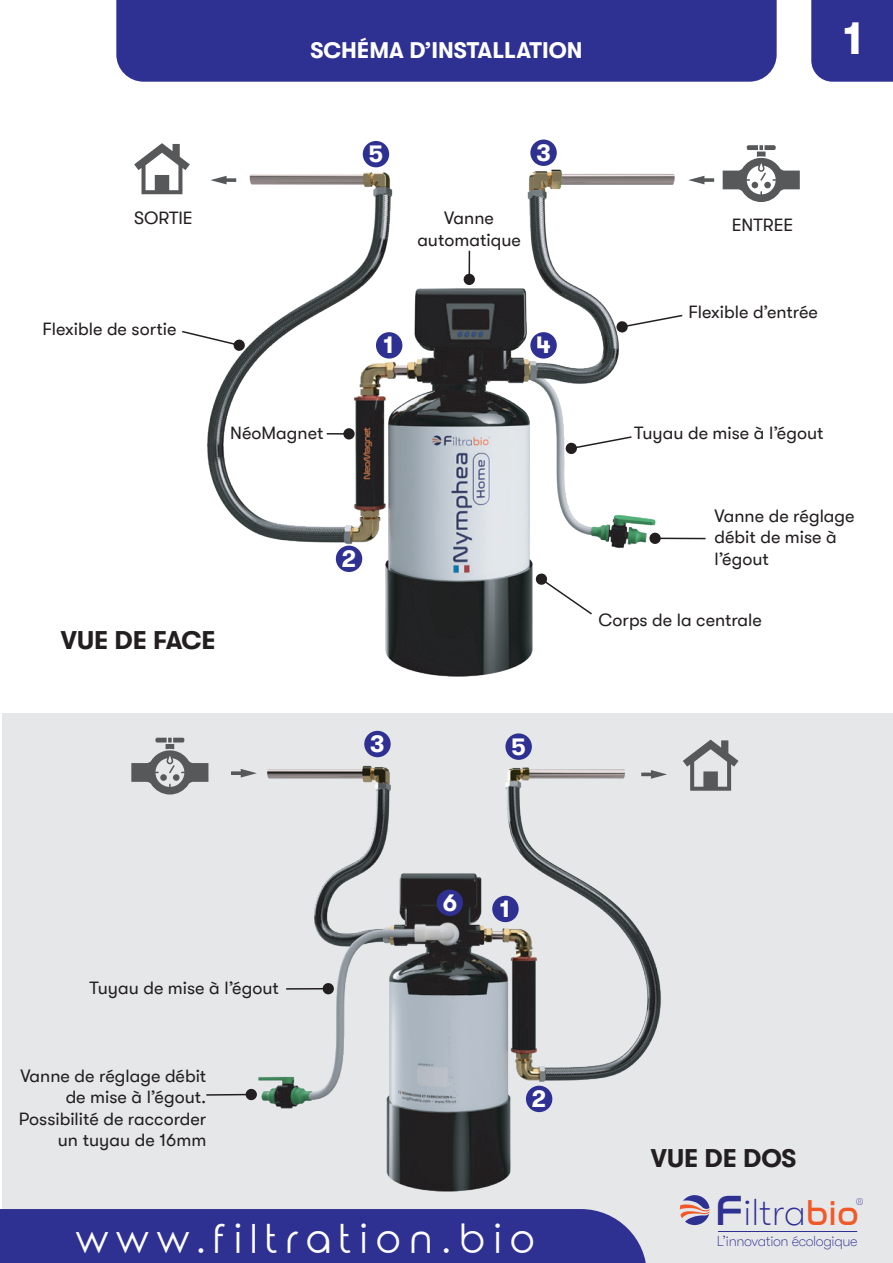
<style>
.page{position:relative;width:893px;height:1263px;background:#fff}
.page>*{position:absolute;margin:0;border:0;box-sizing:border-box;transform-origin:0 0}
.t1{font:700 45px "GT Walsheim";color:#fff}
.t2{font:39px "Rounded Elegance";letter-spacing:.2em;color:#fff}
.t3{font:100 37.2px "GT Walsheim";color:#2e3092}
.t4{font:700 25.5px "GT Walsheim";color:#231f20}
.t5{font:700 24px "GT Walsheim";color:#fff}
.t6{font:700 22.5px "GT Walsheim";color:#fff}
.t7{font:18px/21.6px "GT Walsheim";color:#231f20}
.t8{font:100 14.4px "GT Walsheim";letter-spacing:-.025em;color:#2e3092}
.t9{font:100 13.65px "GT Walsheim";color:#2e3092}
.s1{font-family:"Nasalization Rg";font-weight:400;font-size:43.35px}
.s2{font-family:"Nasalization Rg";font-weight:400;font-size:32.55px;color:#f15929}
</style>
<div class="page">
<div style="left:2px;top:714px;width:891px;height:549px;background:#e6e7e9"></div>
<div style="left:811px;top:0;width:82px;height:82px;background:#2e3092"></div>
<svg style="left:134px;top:143px;width:56px;height:51px"></svg>
<svg style="left:688px;top:176px;width:26px;height:8px"></svg>
<svg style="left:723px;top:145px;width:77px;height:57px"></svg>
<div style="left:764px;top:182px;width:7px;height:6px;background:#57585a;border-radius:50%"></div>
<div style="left:0;top:1209px;width:646px;height:54px;background:#2e3092"></div>
<svg style="left:683px;top:740px;width:55px;height:51px"></svg>
<svg style="left:131px;top:738px;width:77px;height:56px"></svg>
<div style="left:160px;top:774px;width:7px;height:7px;background:#57585a;border-radius:50%"></div>
<div style="left:173px;top:774px;width:7px;height:7px;background:#57585a;border-radius:50%"></div>
<svg style="left:231px;top:769px;width:16px;height:8px"></svg>
<hr style="left:655px;top:538px;width:51px;height:1px;background:#231f20">
<img style="left:207px;top:159px;width:481px;height:518px">
<img style="left:247px;top:759px;width:420px;height:433px">
<svg style="left:616px;top:314px;width:68px;height:19px"></svg>
<svg style="left:182px;top:330px;width:63px;height:21px"></svg>
<hr style="left:468px;top:251px;width:2px;height:29px;background:#231f20">
<div style="left:464px;top:274px;width:11px;height:11px;background:#231f20;border-radius:50%"></div>
<svg style="left:535px;top:573px;width:59px;height:43px"></svg>
<hr style="left:206px;top:1094px;width:46px;height:2px;background:#231f20">
<div style="left:246px;top:1089px;width:11px;height:11px;background:#231f20;border-radius:50%"></div>
<hr style="left:286px;top:988px;width:43px;height:2px;background:#231f20">
<div style="left:323px;top:983px;width:11px;height:11px;background:#231f20;border-radius:50%"></div>
<div style="left:376px;top:332px;width:26px;height:27px;background:#2e3092;border-radius:50%"></div>
<div style="left:336px;top:546px;width:26px;height:26px;background:#2e3092;border-radius:50%"></div>
<div style="left:530px;top:140px;width:27px;height:26px;background:#2e3092;border-radius:50%"></div>
<div style="left:530px;top:332px;width:27px;height:27px;background:#2e3092;border-radius:50%"></div>
<div style="left:363px;top:141px;width:26px;height:26px;background:#2e3092;border-radius:50%"></div>
<div style="left:526px;top:1086px;width:26px;height:26px;background:#2e3092;border-radius:50%"></div>
<div style="left:364px;top:731px;width:27px;height:26px;background:#2e3092;border-radius:50%"></div>
<div style="left:505px;top:733px;width:27px;height:27px;background:#2e3092;border-radius:50%"></div>
<div style="left:492px;top:896px;width:27px;height:26px;background:#2e3092;border-radius:50%"></div>
<div style="left:437px;top:889px;width:26px;height:27px;background:#2e3092;border-radius:50%"></div>
<svg style="left:680px;top:1195px;width:30px;height:30px"></svg>
<hr style="left:718px;top:1231px;width:139px;height:1px;background:#2e3092">
<div style="left:116px;top:0;width:661px;height:82px;background:#2e3092"></div>
<p class="t6" style="left:310px;top:37px;width:274px">SCHÉMA D’INSTALLATION</p>
<h1 class="t1" style="left:844px;top:14px;width:21px">1</h1>
<p class="t7" style="left:134px;top:207px;width:60px">SORTIE</p>
<p class="t7" style="left:42px;top:318px;width:136px">Flexible de sortie</p>
<h3 class="t5" style="left:368px;top:140px;width:16px">5</h3>
<h3 class="t5" style="left:536px;top:139px;width:16px">3</h3>
<p class="t7" style="left:417px;top:207px;width:105px;text-align:center">Vanne automatique</p>
<h3 class="t5" style="left:384px;top:332px;width:12px">1</h3>
<h3 class="t5" style="left:536px;top:332px;width:16px">4</h3>
<p class="t7" style="left:732px;top:214px;width:63px">ENTREE</p>
<p class="t7" style="left:688px;top:301px;width:131px">Flexible d’entrée</p>
<p class="t7" style="left:230px;top:422px;width:95px">NéoMagnet</p>
<p class="t7" style="left:634px;top:422px;width:191px">Tuyau de mise à l’égout</p>
<h3 class="t4" style="left:61px;top:626px;width:156px">VUE DE FACE</h3>
<h3 class="t5" style="left:341px;top:545px;width:16px">2</h3>
<p class="t7" style="left:714px;top:505px;width:142px">Vanne de réglage débit de mise à l’égout</p>
<p class="t7" style="left:599px;top:609px;width:165px">Corps de la centrale</p>
<h3 class="t5" style="left:370px;top:730px;width:16px">3</h3>
<h3 class="t5" style="left:511px;top:733px;width:16px">5</h3>
<h3 class="t5" style="left:443px;top:889px;width:16px">6</h3>
<h3 class="t5" style="left:500px;top:895px;width:12px">1</h3>
<p class="t7" style="left:89px;top:977px;width:191px">Tuyau de mise à l’égout</p>
<p class="t7" style="left:19px;top:1065px;width:189px;text-align:right">Vanne de réglage débit de mise à l’égout.<br>Possibilité de raccorder un tuyau de 16mm</p>
<h3 class="t5" style="left:532px;top:1085px;width:16px">2</h3>
<h2 class="t2" style="left:76px;top:1216px;width:461px">www.filtration.bio</h2>
<h3 class="t4" style="left:651px;top:1143px;width:147px">VUE DE DOS</h3>
<h3 class="t3" style="left:715px;top:1191px;width:146px"><span class="s1">F</span>iltra<span class="s2">bio</span></h3>
<p class="t8" style="left:717px;top:1233px;width:142px">L’innovation écologique</p>
<p class="t9" style="left:856px;top:1196px;width:9px">®</p>
</div>
